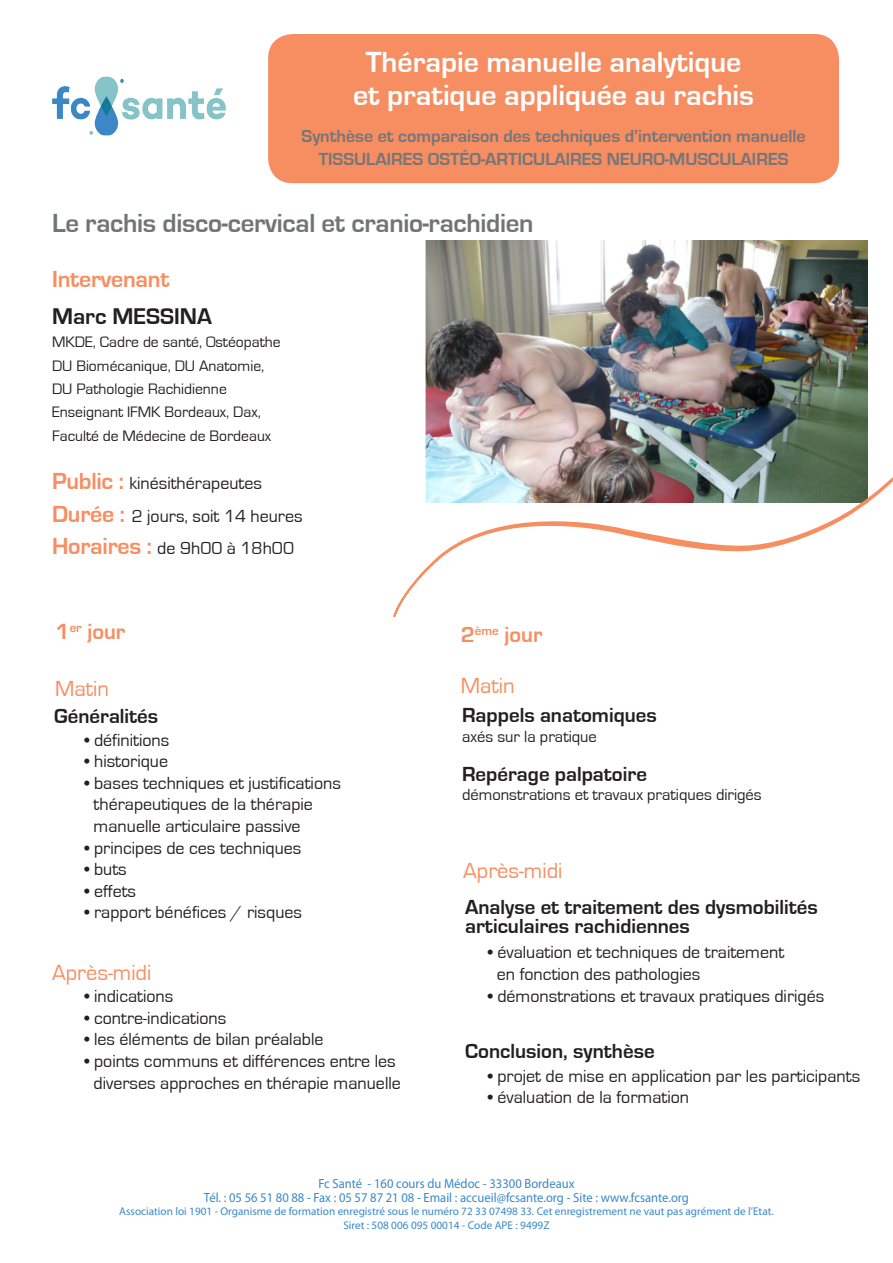
<style>
.page{position:relative;width:893px;height:1263px;background:#fff}
.page>*{position:absolute;margin:0;border:0;box-sizing:border-box;transform-origin:0 0}
.Titre_1_violet{font:700 30px/33px "Eurostile";color:#fff;text-align:center}
.Titre_1_violet-2{font:700 27px "Eurostile";letter-spacing:-.01em;color:#707573}
.Titre_1_violet-3{font:700 24px "Eurostile";letter-spacing:-.01em;color:#f68e62}
.Titre_1_violet-4{font:700 23.4px "Eurostile";color:#231f20}
.Titre_1_violet-5{font:22.5px "Eurostile";color:#f68e62}
.Titre_1_violet-6{font:700 22.5px "Eurostile";color:#f68e62}
.Titre_1_violet-7{font:700 21px/19.5px "Eurostile";color:#231f20}
.Titre_1_violet-8{font:18px "Eurostile";color:#231f20}
.t1{font:700 18px "Eurostile";color:#747679}
.Titre_1_violet-9{font:16.5px "Eurostile";color:#231f20}
.Titre_1_violet-10{font:15.6px "Eurostile";color:#231f20}
.t2{font:13.35px "Myriad Pro";color:#3a88c8;scale:.95 1}
.t3{font:11.25px "Myriad Pro";color:#3a88c8}
.s1{font-weight:700;font-size:24px;color:#f68e62}
</style>
<div class="page">
<div style="left:269px;top:35px;width:569px;height:147px;background:#f68e62;border-radius:23px"></div>
<div style="left:268px;top:34px;width:571px;height:149px;border:2px solid #f68e62;border-radius:23px"></div>
<img style="left:52px;top:77px;width:174px;height:58px">
<img style="left:425px;top:240px;width:443px;height:193px">
<svg style="left:393px;top:433px;width:500px;height:184px"></svg>
<p class="Titre_1_violet" style="left:353px;top:46px;width:403px">Thérapie manuelle analytique et pratique appliquée au rachis</p>
<p class="t1" style="left:302px;top:127px;width:505px">Synthèse et comparaison des techniques d’intervention manuelle</p>
<p class="t1" style="left:319px;top:149px;width:471px">TISSULAIRES OSTÉO-ARTICULAIRES NEURO-MUSCULAIRES</p>
<p class="Titre_1_violet-2" style="left:52px;top:209px;width:483px">Le rachis disco-cervical et cranio-rachidien</p>
<p class="Titre_1_violet-3" style="left:52px;top:266px;width:119px">Intervenant</p>
<p class="Titre_1_violet-4" style="left:52px;top:303px;width:161px">Marc MESSINA</p>
<p class="Titre_1_violet-10" style="left:52px;top:334px;width:230px">MKDE, Cadre de santé, Ostéopathe</p>
<p class="Titre_1_violet-10" style="left:52px;top:357px;width:214px">DU Biomécanique, DU Anatomie,</p>
<p class="Titre_1_violet-10" style="left:52px;top:380px;width:176px">DU Pathologie Rachidienne</p>
<p class="Titre_1_violet-10" style="left:52px;top:404px;width:210px">Enseignant IFMK Bordeaux, Dax,</p>
<p class="Titre_1_violet-10" style="left:52px;top:427px;width:221px">Faculté de Médecine de Bordeaux</p>
<p class="Titre_1_violet-8" style="left:52px;top:474px;width:211px"><span class="s1">Public :</span> kinésithérapeutes</p>
<p class="Titre_1_violet-8" style="left:52px;top:506px;width:252px"><span class="s1">Durée :</span> 2 jours, soit 14 heures</p>
<p class="Titre_1_violet-8" style="left:52px;top:538px;width:243px"><span class="s1">Horaires :</span> de 9h00 à 18h00</p>
<p class="Titre_1_violet-6" style="left:56px;top:620px;width:71px">1<sup>er</sup> jour</p>
<p class="Titre_1_violet-6" style="left:461px;top:623px;width:83px">2<sup>ème</sup> jour</p>
<p class="Titre_1_violet-5" style="left:55px;top:676px;width:55px">Matin</p>
<p class="Titre_1_violet-7" style="left:54px;top:707px;width:106px">Généralités</p>
<p class="Titre_1_violet-8" style="left:85px;top:730px;width:86px">• définitions</p>
<p class="Titre_1_violet-8" style="left:85px;top:751px;width:85px">• historique</p>
<p class="Titre_1_violet-8" style="left:85px;top:773px;width:258px">• bases techniques et justifications</p>
<p class="Titre_1_violet-8" style="left:94px;top:795px;width:221px">thérapeutiques de la thérapie</p>
<p class="Titre_1_violet-8" style="left:94px;top:816px;width:208px">manuelle articulaire passive</p>
<p class="Titre_1_violet-8" style="left:85px;top:838px;width:218px">• principes de ces techniques</p>
<p class="Titre_1_violet-8" style="left:85px;top:859px;width:44px">• buts</p>
<p class="Titre_1_violet-8" style="left:85px;top:881px;width:53px">• effets</p>
<p class="Titre_1_violet-8" style="left:85px;top:903px;width:219px">• rapport bénéfices / risques</p>
<p class="Titre_1_violet-5" style="left:52px;top:960px;width:101px">Après-midi</p>
<p class="Titre_1_violet-8" style="left:85px;top:986px;width:90px">• indications</p>
<p class="Titre_1_violet-8" style="left:85px;top:1008px;width:143px">• contre-indications</p>
<p class="Titre_1_violet-8" style="left:85px;top:1030px;width:240px">• les éléments de bilan préalable</p>
<p class="Titre_1_violet-8" style="left:85px;top:1051px;width:313px">• points communs et différences entre les</p>
<p class="Titre_1_violet-8" style="left:94px;top:1073px;width:309px">diverses approches en thérapie manuelle</p>
<p class="Titre_1_violet-5" style="left:461px;top:674px;width:55px">Matin</p>
<p class="Titre_1_violet-7" style="left:462px;top:706px;width:196px">Rappels anatomiques</p>
<p class="Titre_1_violet-9" style="left:462px;top:727px;width:136px">axés sur la pratique</p>
<p class="Titre_1_violet-7" style="left:462px;top:764px;width:186px">Repérage palpatoire</p>
<p class="Titre_1_violet-9" style="left:462px;top:786px;width:301px">démonstrations et travaux pratiques dirigés</p>
<p class="Titre_1_violet-5" style="left:463px;top:858px;width:101px">Après-midi</p>
<p class="Titre_1_violet-7" style="left:465px;top:897px;width:354px">Analyse et traitement des dysmobilités articulaires rachidiennes</p>
<p class="Titre_1_violet-8" style="left:488px;top:943px;width:298px">• évaluation et techniques de traitement</p>
<p class="Titre_1_violet-8" style="left:497px;top:964px;width:205px">en fonction des pathologies</p>
<p class="Titre_1_violet-8" style="left:488px;top:986px;width:338px">• démonstrations et travaux pratiques dirigés</p>
<p class="Titre_1_violet-7" style="left:465px;top:1042px;width:191px">Conclusion, synthèse</p>
<p class="Titre_1_violet-8" style="left:488px;top:1066px;width:374px">• projet de mise en application par les participants</p>
<p class="Titre_1_violet-8" style="left:488px;top:1088px;width:203px">• évaluation de la formation</p>
<p class="t2" style="left:318px;top:1175px;width:271px">Fc Santé - 160 cours du Médoc - 33300 Bordeaux</p>
<p class="t2" style="left:204px;top:1189px;width:512px">Tél. : 05 56 51 80 88 - Fax : 05 57 87 21 08 - Email : accueil@fcsante.org - Site : www.fcsante.org</p>
<p class="t3" style="left:119px;top:1204px;width:656px">Association loi 1901 - Organisme de formation enregistré sous le numéro 72 33 07498 33. Cet enregistrement ne vaut pas agrément de l’Etat.</p>
<p class="t3" style="left:343px;top:1218px;width:208px">Siret : 508 006 095 00014 - Code APE : 9499Z</p>
</div>
